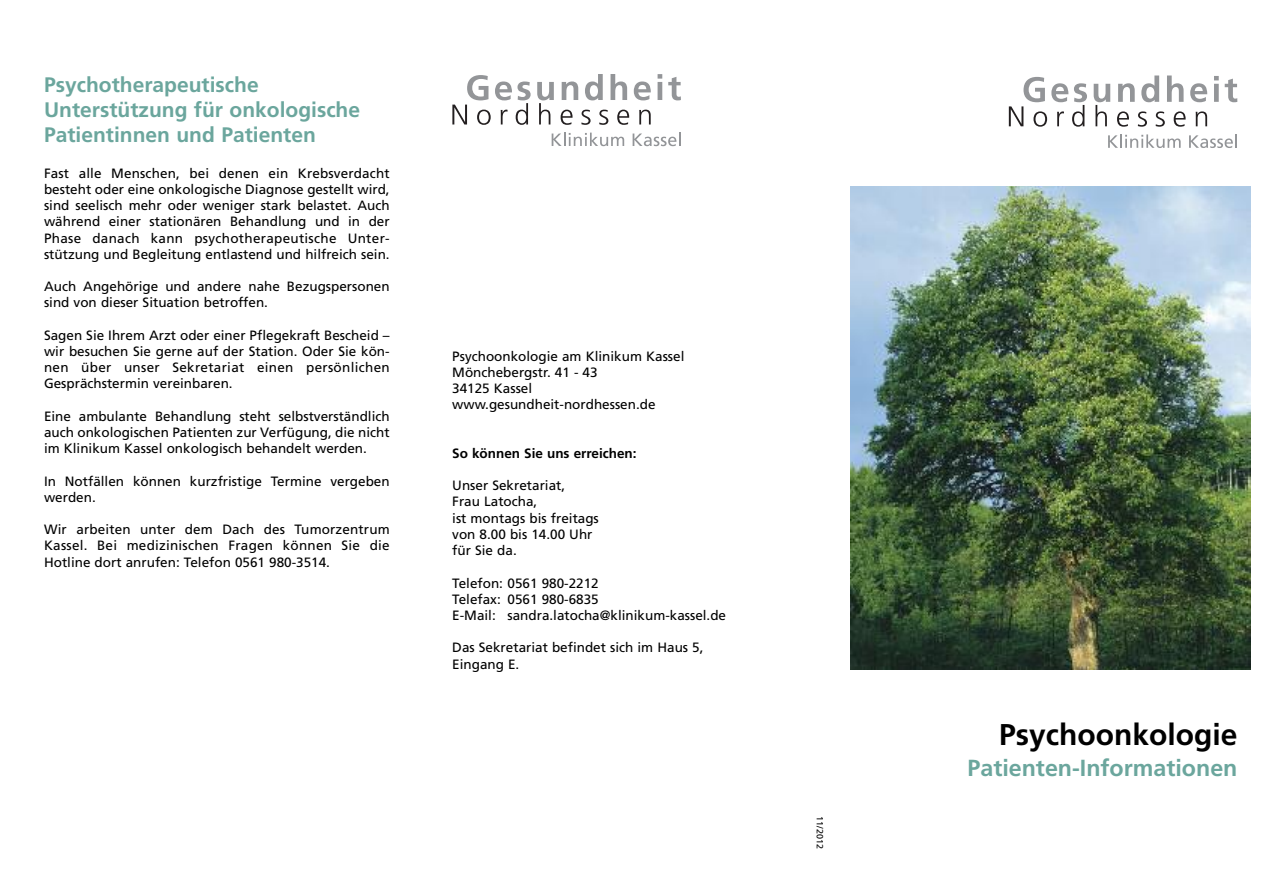
<style>
.page{position:relative;width:1263px;height:893px;background:#fff}
.page>*{position:absolute;margin:0;border:0;box-sizing:border-box;transform-origin:0 0}
.t1{font:700 30px "Frutiger";color:#000}
.t2{font:700 23.25px "Frutiger";color:#6ba69d}
.t3{font:700 21px/25.2px "Frutiger";color:#6ba69d}
.t4{font:13.5px/16.2px "Frutiger";color:#000}
.t5{font:700 13.5px "Frutiger";color:#000}
.t6{font:9px "Frutiger";color:#000}
</style>
<div class="page">
<svg style="left:562px;top:81px;width:16px;height:19px"></svg>
<svg style="left:585px;top:74px;width:18px;height:26px"></svg>
<svg style="left:610px;top:74px;width:17px;height:26px"></svg>
<svg style="left:634px;top:81px;width:17px;height:19px"></svg>
<svg style="left:658px;top:74px;width:4px;height:26px"></svg>
<svg style="left:668px;top:77px;width:13px;height:23px"></svg>
<svg style="left:452px;top:75px;width:79px;height:50px"></svg>
<svg style="left:537px;top:82px;width:17px;height:42px"></svg>
<svg style="left:561px;top:110px;width:11px;height:15px"></svg>
<svg style="left:581px;top:110px;width:9px;height:15px"></svg>
<svg style="left:599px;top:110px;width:9px;height:15px"></svg>
<svg style="left:617px;top:110px;width:12px;height:15px"></svg>
<svg style="left:639px;top:110px;width:12px;height:14px"></svg>
<svg style="left:552px;top:133px;width:72px;height:13px"></svg>
<svg style="left:633px;top:133px;width:48px;height:13px"></svg>
<svg style="left:1118px;top:83px;width:17px;height:19px"></svg>
<svg style="left:1141px;top:76px;width:18px;height:26px"></svg>
<svg style="left:1167px;top:76px;width:16px;height:26px"></svg>
<svg style="left:1190px;top:83px;width:17px;height:19px"></svg>
<svg style="left:1214px;top:76px;width:5px;height:26px"></svg>
<svg style="left:1225px;top:79px;width:12px;height:23px"></svg>
<svg style="left:1009px;top:77px;width:78px;height:50px"></svg>
<svg style="left:1094px;top:84px;width:16px;height:42px"></svg>
<svg style="left:1117px;top:111px;width:12px;height:16px"></svg>
<svg style="left:1138px;top:111px;width:9px;height:16px"></svg>
<svg style="left:1156px;top:111px;width:9px;height:16px"></svg>
<svg style="left:1174px;top:111px;width:11px;height:16px"></svg>
<svg style="left:1196px;top:111px;width:11px;height:15px"></svg>
<svg style="left:1108px;top:134px;width:72px;height:14px"></svg>
<svg style="left:1189px;top:134px;width:48px;height:14px"></svg>
<img style="left:850px;top:186px;width:400px;height:484px">
<h3 class="t3" style="left:44px;top:73px;width:318px">Psychotherapeutische<br>Unterstützung für onkologische<br>Patientinnen und Patienten</h3>
<p class="t4" style="left:44px;top:166px;width:347px;text-align:justify">Fast alle Menschen, bei denen ein Krebsverdacht besteht oder eine onkologische Diagnose gestellt wird, sind seelisch mehr oder weniger stark belastet. Auch während einer stationären Behandlung und in der Phase danach kann psychotherapeutische Unter&shy;stützung und Begleitung entlastend und hilfreich sein.</p>
<p class="t4" style="left:44px;top:279px;width:347px">Auch Angehörige und andere nahe Bezugspersonen sind von dieser Situation betroffen.</p>
<p class="t4" style="left:44px;top:328px;width:347px;text-align:justify">Sagen Sie Ihrem Arzt oder einer Pflegekraft Bescheid – wir besuchen Sie gerne auf der Station. Oder Sie kön&shy;nen über unser Sekretariat einen persönlichen Gesprächstermin vereinbaren.</p>
<p class="t4" style="left:44px;top:409px;width:347px;text-align:justify">Eine ambulante Behandlung steht selbstverständlich auch onkologischen Patienten zur Verfügung, die nicht im Klinikum Kassel onkologisch behandelt werden.</p>
<p class="t4" style="left:44px;top:474px;width:347px">In Notfällen können kurzfristige Termine vergeben werden.</p>
<p class="t4" style="left:44px;top:522px;width:347px;text-align:justify">Wir arbeiten unter dem Dach des Tumorzentrum Kassel. Bei medizinischen Fragen können Sie die Hotline dort anrufen: Telefon 0561 980-3514.</p>
<p class="t4" style="left:452px;top:349px;width:234px">Psychoonkologie am Klinikum Kassel<br>Mönchebergstr. 41 - 43<br>34125 Kassel www.gesundheit-nordhessen.de</p>
<p class="t5" style="left:452px;top:448px;width:186px">So können Sie uns erreichen:</p>
<p class="t4" style="left:452px;top:479px;width:148px">Unser Sekretariat,<br>Frau Latocha,<br>ist montags bis freitags von 8.00 bis 14.00 Uhr für Sie da.</p>
<p class="t4" style="left:452px;top:576px;width:275px">Telefon: 0561 980-2212<br>Telefax: 0561 980-6835<br>E-Mail: sandra.latocha@klinikum-kassel.de</p>
<p class="t4" style="left:452px;top:641px;width:253px">Das Sekretariat befindet sich im Haus 5,<br>Eingang E.</p>
<p class="t6" style="left:823px;top:816px;width:34px;rotate:90deg">11/2012</p>
<h1 class="t1" style="left:999px;top:723px;width:240px">Psychoonkologie</h1>
<h2 class="t2" style="left:967px;top:759px;width:271px">Patienten-Informationen</h2>
</div>
